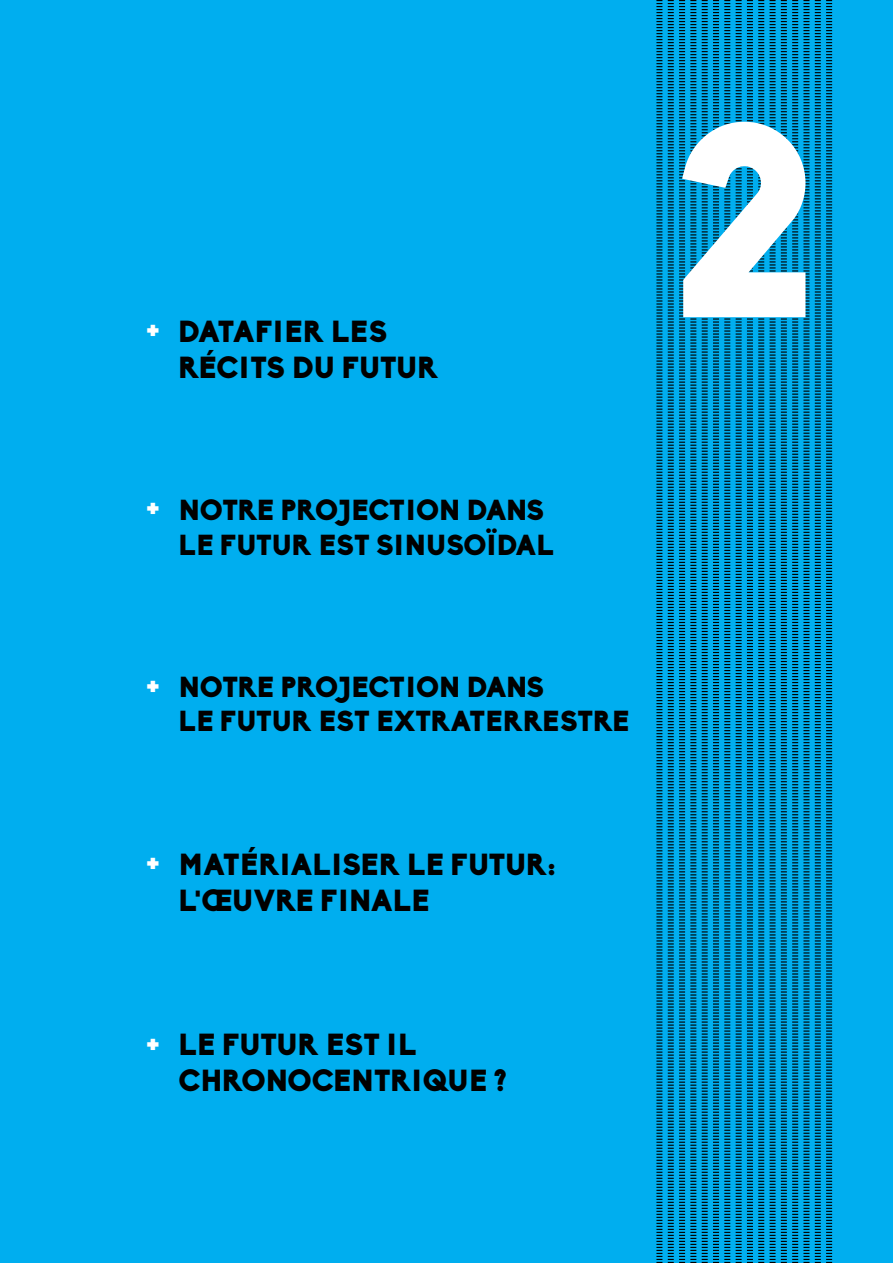
<style>
.page{position:relative;width:893px;height:1263px;background:#00aeef}
.page>*{position:absolute;margin:0;border:0;box-sizing:border-box;transform-origin:0 0}
.t1{font:900 270px "Biko";color:#fff}
.t2{font:700 37.5px "Biko";color:#fff}
.t3{font:900 30px/36px "Biko";color:#000}
.t4{font:900 28.5px/34.2px "Biko";color:#000}
</style>
<div class="page">
<svg style="left:656px;top:0;width:177px;height:1263px"></svg>
<h1 class="t1" style="left:673px;top:56px;width:144px">2</h1>
<p class="t2" style="left:145px;top:303px;width:16px">+</p>
<p class="t3" style="left:179px;top:314px;width:261px">DATAFIER LES<br>RÉCITS DU FUTUR</p>
<p class="t2" style="left:145px;top:481px;width:16px">+</p>
<p class="t4" style="left:179px;top:493px;width:377px">NOTRE PROJECTION DANS<br>LE FUTUR EST SINUSOÏDAL</p>
<p class="t2" style="left:145px;top:659px;width:16px">+</p>
<p class="t4" style="left:179px;top:670px;width:452px">NOTRE PROJECTION DANS<br>LE FUTUR EST EXTRATERRESTRE</p>
<p class="t2" style="left:145px;top:836px;width:16px">+</p>
<p class="t3" style="left:179px;top:847px;width:379px">MATÉRIALISER LE FUTUR:<br>L'ŒUVRE FINALE</p>
<p class="t2" style="left:145px;top:1018px;width:16px">+</p>
<p class="t3" style="left:179px;top:1027px;width:330px">LE FUTUR EST IL<br>CHRONOCENTRIQUE ?</p>
</div>
